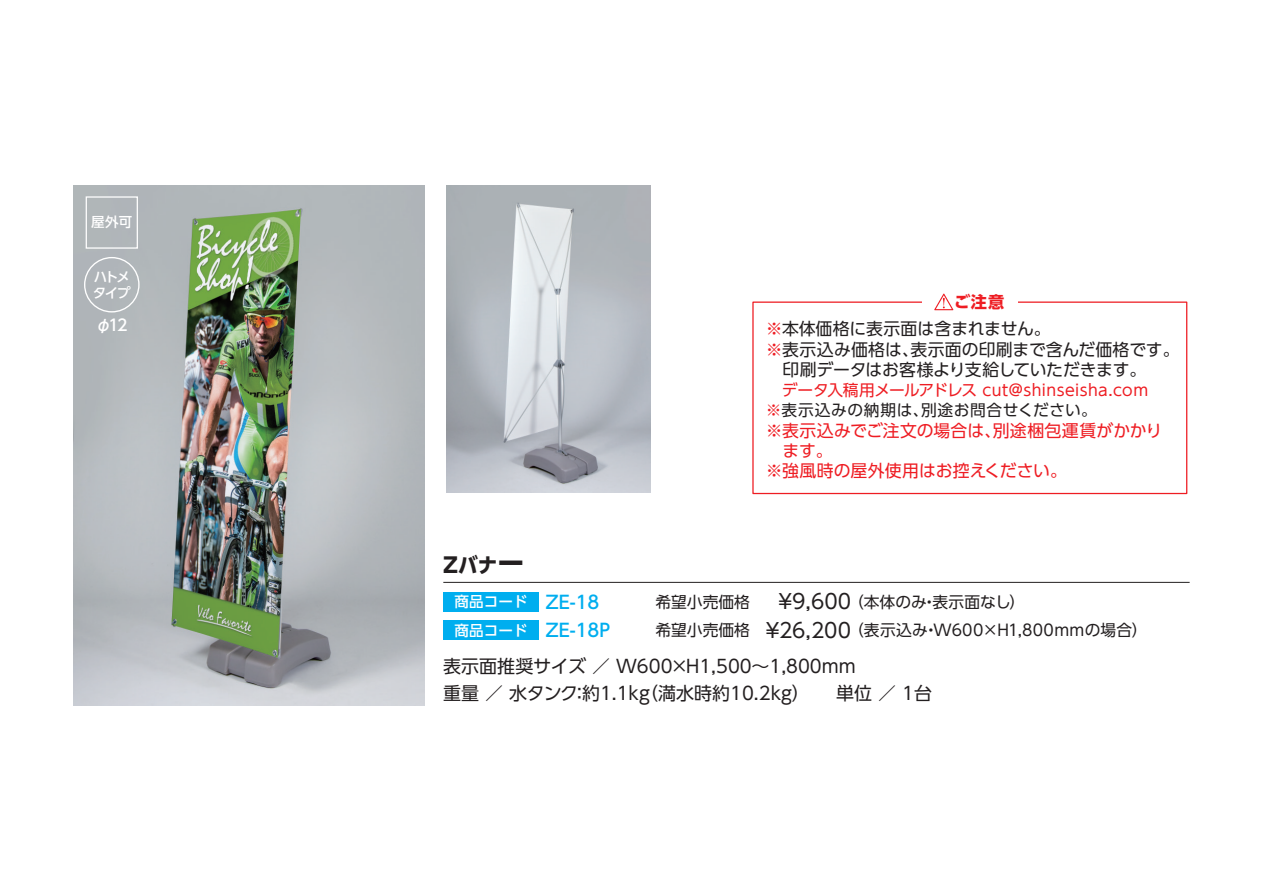
<style>
.page{position:relative;width:1263px;height:893px;background:#fff}
.page>*{position:absolute;margin:0;border:0;box-sizing:border-box;transform-origin:0 0}
.t1{font:700 20.7px "UD Shin Go Pro";color:#231f20;scale:.95 1}
.t2{font:18px/27px "UD Shin Go Pro";color:#231f20}
.t3{font:500 18px "UD Shin Go Pro";color:#00aeef}
.t4{font:16.8px "UD Shin Go Pro";letter-spacing:-.005em;color:#231f20}
.t5{font:16.8px "UD Shin Go Pro";letter-spacing:.005em;color:#ee1d23}
.t6{font:700 16.2px "UD Shin Go Pro";color:#ee1d23}
.t7{font:15.75px "UD Shin Go Pro";color:#231f20}
.t8{font:15.75px/20.2px "UD Shin Go Pro";letter-spacing:.03em;color:#ee1d23}
.t9{font:500 15.75px "UD Shin Go Pro";color:#fff}
.t10{font:500 14.7px "UD Shin Go Pro";color:#fff}
.t11{font:500 13.5px/15.8px "UD Shin Go Pro";letter-spacing:-.095em;color:#fff}
.s1{font-size:26.85px}
.s2{color:#ee1d23}
.s3{color:#231f20}
.s4{font-size:18px;color:#00aeef}
.s5{font-size:20.25px}
.s6{font-size:14.7px;color:#fff}
</style>
<div class="page">
<img style="left:73px;top:186px;width:351px;height:520px">
<div style="left:86px;top:196px;width:52px;height:53px;border:1px solid #fff"></div>
<div style="left:84px;top:257px;width:56px;height:55px;border:1px solid #fff;border-radius:50%"></div>
<hr style="left:443px;top:582px;width:746px;height:1px;background:#231f20">
<div style="left:443px;top:592px;width:96px;height:19px;background:#00aeef"></div>
<div style="left:443px;top:621px;width:96px;height:19px;background:#00aeef"></div>
<img style="left:446px;top:186px;width:205px;height:306px">
<div style="left:752px;top:301px;width:435px;height:193px;border:1px solid #ee1d23"></div>
<div style="left:922px;top:289px;width:96px;height:26px;background:#fff"></div>
<svg style="left:934px;top:294px;width:19px;height:16px"></svg>
<p class="t11" style="left:91px;top:214px;width:43px">屋外可</p>
<p class="t11" style="left:93px;top:269px;width:39px">ハトメタイプ</p>
<p class="t9" style="left:96px;top:312px;width:33px">φ12</p>
<p class="t6" style="left:954px;top:289px;width:52px">ご注意</p>
<p class="t1" style="left:443px;top:549px;width:87px">Zバナ<span class="s1">ー</span></p>
<p class="t4" style="left:766px;top:315px;width:286px"><span class="s2">※</span>本体価格に表示面は含まれません。</p>
<p class="t4" style="left:766px;top:335px;width:415px"><span class="s2">※</span>表示込み価格は、表示面の印刷まで含んだ価格です。</p>
<p class="t4" style="left:783px;top:356px;width:365px">印刷データはお客様より支給していただきます。</p>
<p class="t8" style="left:766px;top:379px;width:384px;text-indent:16px">データ入稿用メールアドレス cut@shinseisha.com ※<span class="s3">表示込みの納期は、別途お問合せください。</span></p>
<p class="t5" style="left:766px;top:416px;width:398px">※表示込みでご注文の場合は、別途梱包運賃がかかり</p>
<p class="t5" style="left:783px;top:437px;width:52px">ます。</p>
<p class="t5" style="left:766px;top:457px;width:303px">※強風時の屋外使用はお控えください。</p>
<p class="t10" style="left:455px;top:589px;width:146px">商品コード <span class="s4">ZE-18</span></p>
<p class="t7" style="left:655px;top:589px;width:96px">希望小売価格</p>
<p class="t7" style="left:778px;top:589px;width:248px"><span class="s5">¥9,600</span>（本体のみ・表示面なし）</p>
<p class="t3" style="left:455px;top:616px;width:157px"><span class="s6">商品コード</span> ZE-18P</p>
<p class="t7" style="left:655px;top:618px;width:494px">希望小売価格 <span class="s5">¥26,200</span>（表示込み・W600×H1,800mmの場合）</p>
<p class="t2" style="left:443px;top:653px;width:490px">表示面推奨サイズ／ W600×H1,500～1,800mm<br>重量／水タンク：約1.1kg（満水時約10.2kg）　　単位／ 1台</p>
</div>
